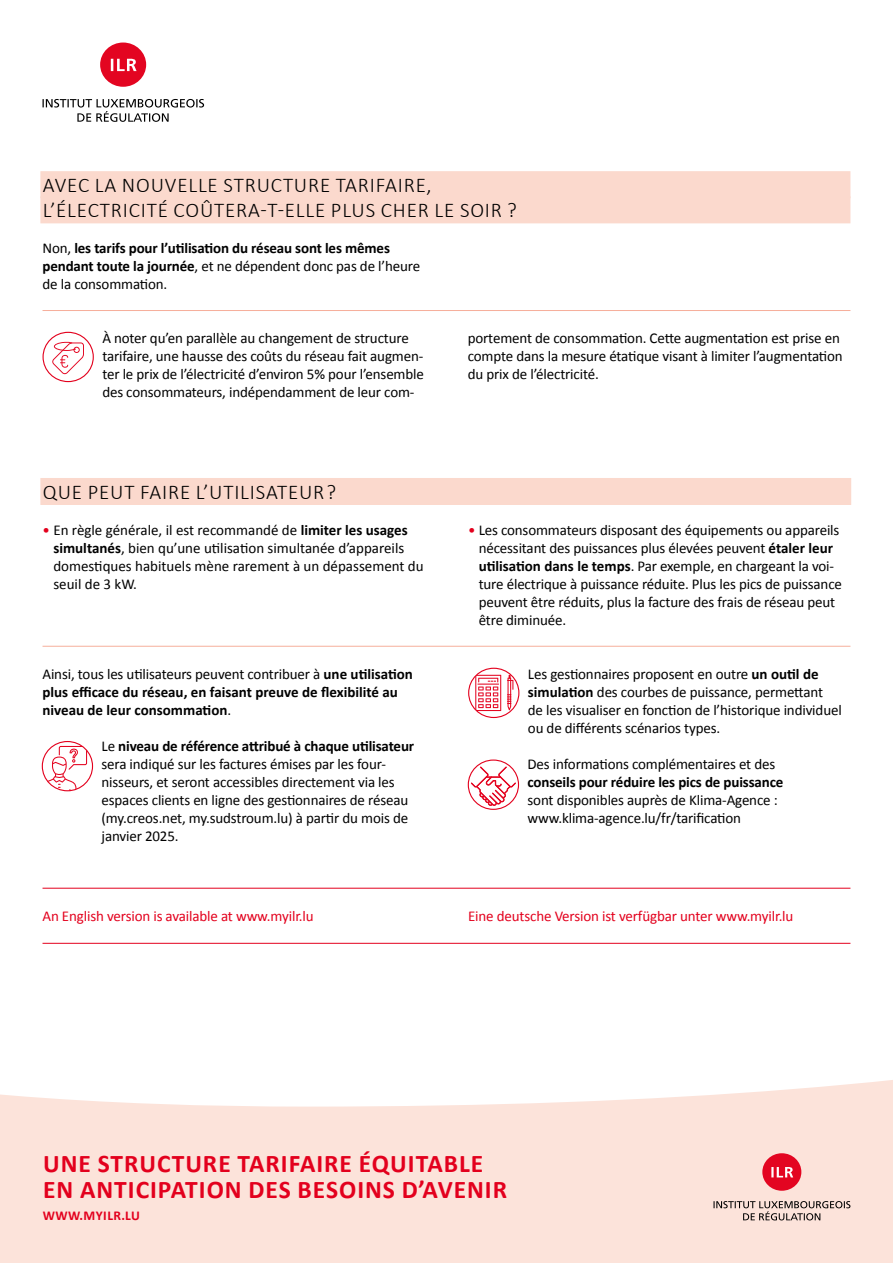
<style>
.page{position:relative;width:893px;height:1263px;background:#fff}
.page>*{position:absolute;margin:0;border:0;box-sizing:border-box;transform-origin:0 0}
.t1{font:700 25.5px/25.5px "Calibri";letter-spacing:.04em;color:#e3001d}
.t2{font:300 21px/25.2px "Calibri";letter-spacing:.04em;color:#000}
.t3{font:15px/18px "Calibri";letter-spacing:-.01em;color:#000}
.t4{font:700 15px/18px "Calibri";letter-spacing:-.01em;color:#000}
.t5{font:15px "Calibri";letter-spacing:-.01em;color:#e3001d}
.t6{font:700 13.5px "Calibri";letter-spacing:.035em;color:#e3001d}
.s1{font-weight:400}
.s2{color:#e3001d}
.s3{font-weight:700}
</style>
<div class="page">
<svg style="left:0;top:1080px;width:893px;height:183px;background:#fce6de"></svg>
<svg style="left:762px;top:1153px;width:39px;height:38px"></svg>
<svg style="left:713px;top:1201px;width:137px;height:19px;background:#c9b5ae"></svg>
<div style="left:40px;top:171px;width:810px;height:27px;background:#fbd9cd"></div>
<div style="left:40px;top:196px;width:810px;height:27px;background:#fbd9cd"></div>
<hr style="left:43px;top:310px;width:807px;height:1px;background:#f6af9b">
<hr style="left:43px;top:646px;width:807px;height:1px;background:#f6af9b">
<hr style="left:43px;top:888px;width:807px;height:1px;background:#e3001d">
<hr style="left:43px;top:943px;width:807px;height:1px;background:#e3001d">
<div style="left:40px;top:478px;width:811px;height:27px;background:#fbd9cd"></div>
<svg style="left:52px;top:341px;width:32px;height:33px"></svg>
<div style="left:43px;top:332px;width:51px;height:50px;border:1px solid #e3001d;border-radius:50%"></div>
<svg style="left:42px;top:741px;width:51px;height:50px"></svg>
<svg style="left:42px;top:746px;width:45px;height:45px"></svg>
<div style="left:42px;top:741px;width:51px;height:50px;border:1px solid #e3001d;border-radius:50%"></div>
<svg style="left:469px;top:668px;width:50px;height:49px"></svg>
<svg style="left:475px;top:675px;width:38px;height:36px"></svg>
<div style="left:468px;top:668px;width:51px;height:50px;border:1px solid #e3001d;border-radius:50%"></div>
<svg style="left:468px;top:760px;width:50px;height:49px"></svg>
<svg style="left:471px;top:767px;width:45px;height:39px"></svg>
<div style="left:468px;top:759px;width:51px;height:51px;border:1px solid #e3001d;border-radius:50%"></div>
<svg style="left:100px;top:43px;width:46px;height:44px"></svg>
<svg style="left:43px;top:99px;width:161px;height:23px"></svg>
<h2 class="t2" style="left:43px;top:172px;width:475px">AVEC LA NOUVELLE STRUCTURE TARIFAIRE,<br>L’ÉLECTRICITÉ COÛTERA-T-ELLE PLUS CHER LE SOIR ?</h2>
<p class="t4" style="left:43px;top:238px;width:379px"><span class="s1">Non,</span> les tarifs pour l’utilisation du réseau sont les mêmes pendant toute la journée<span class="s1">, et ne dépendent donc pas de l’heure de la consommation.</span></p>
<p class="t3" style="left:102px;top:329px;width:323px">À noter qu’en parallèle au changement de structure tarifaire, une hausse des coûts du réseau fait augmen&shy;ter le prix de l’électricité d’environ 5% pour l’ensemble des consommateurs, indépendamment de leur com-</p>
<p class="t3" style="left:468px;top:329px;width:376px">portement de consommation. Cette augmentation est prise en compte dans la mesure étatique visant à limiter l’augmentation du prix de l’électricité.</p>
<h2 class="t2" style="left:43px;top:479px;width:295px">QUE PEUT FAIRE L’UTILISATEUR ?</h2>
<p class="t3" style="left:53px;top:520px;width:372px;text-indent:-11px"><span class="s2">•</span> En règle générale, il est recommandé de <span class="s3">limiter les usages simultanés</span>, bien qu’une utilisation simultanée d’appareils domestiques habituels mène rarement à un dépassement du seuil de 3 kW.</p>
<p class="t3" style="left:479px;top:520px;width:365px;text-indent:-11px"><span class="s2">•</span> Les consommateurs disposant des équipements ou appareils nécessitant des puissances plus élevées peuvent <span class="s3">étaler leur utilisation dans le temps</span>. Par exemple, en chargeant la voi&shy;ture électrique à puissance réduite. Plus les pics de puissance peuvent être réduits, plus la facture des frais de réseau peut être diminuée.</p>
<p class="t4" style="left:43px;top:664px;width:372px"><span class="s1">Ainsi, tous les utilisateurs peuvent contribuer à</span> une utilisation plus efficace du réseau, en faisant preuve de flexibilité au niveau de leur consommation<span class="s1">.</span></p>
<p class="t3" style="left:102px;top:736px;width:314px">Le <span class="s3">niveau de référence attribué à chaque utilisateur </span>sera indiqué sur les factures émises par les four&shy;nisseurs, et seront accessibles directement via les espaces clients en ligne des gestionnaires de réseau (my.creos.net, my.sudstroum.lu) à partir du mois de janvier 2025.</p>
<p class="t3" style="left:528px;top:664px;width:315px">Les gestionnaires proposent en outre <span class="s3">un outil de simulation</span> des courbes de puissance, permettant de les visualiser en fonction de l’historique individuel ou de différents scénarios types.</p>
<p class="t3" style="left:527px;top:754px;width:249px">Des informations complémentaires et des</p>
<p class="t4" style="left:527px;top:772px;width:257px">conseils pour réduire les pics de puissance</p>
<p class="t3" style="left:527px;top:790px;width:252px">sont disponibles auprès de Klima-Agence : www.klima-agence.lu/fr/tarification</p>
<p class="t5" style="left:42px;top:905px;width:273px">An English version is available at www.myilr.lu</p>
<p class="t5" style="left:468px;top:905px;width:327px">Eine deutsche Version ist verfügbar unter www.myilr.lu</p>
<h1 class="t1" style="left:43px;top:1150px;width:466px">UNE STRUCTURE TARIFAIRE ÉQUITABLE<br>EN ANTICIPATION DES BESOINS D’AVENIR</h1>
<p class="t6" style="left:43px;top:1206px;width:99px">WWW.MYILR.LU</p>
</div>
